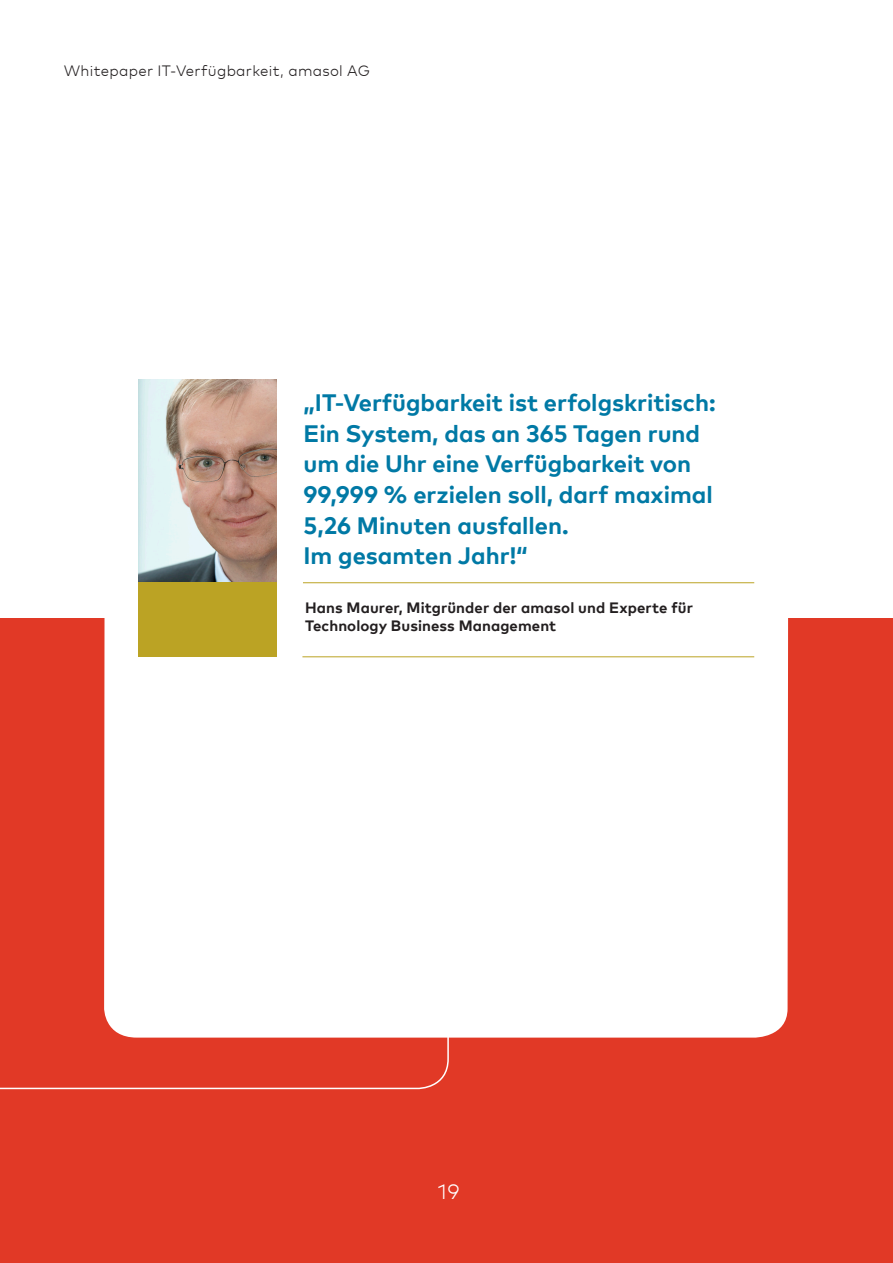
<style>
.page{position:relative;width:893px;height:1263px;background:#fff}
.page>*{position:absolute;margin:0;border:0;box-sizing:border-box;transform-origin:0 0}
.t1{font:700 23.7px/30.6px "Mark Pro";color:#0079a5}
.t2{font:300 21px "Mark Pro";color:#fff}
.t3{font:700 15px/18px "Mark Pro";letter-spacing:.005em;color:#231f20}
.t4{font:300 15px "Mark Pro";letter-spacing:.02em;color:#231f20}
</style>
<div class="page">
<div style="left:1px;top:618px;width:892px;height:645px;background:#e13926"></div>
<div style="left:104px;top:600px;width:684px;height:437px;background:#fff"></div>
<svg style="left:0;top:904px;width:450px;height:186px"></svg>
<img style="left:139px;top:379px;width:138px;height:203px">
<hr style="left:302px;top:656px;width:452px;height:1px;background:#bba324">
<hr style="left:303px;top:582px;width:451px;height:1px;background:#bba324">
<div style="left:139px;top:582px;width:138px;height:75px;background:#bba324"></div>
<p class="t4" style="left:64px;top:59px;width:308px">Whitepaper IT-Verfügbarkeit, amasol AG</p>
<p class="t1" style="left:303px;top:385px;width:414px">„IT-Verfügbarkeit ist erfolgskritisch:<br>Ein System, das an 365 Tagen rund um die Uhr eine Verfügbarkeit von<br>99,999 % erzielen soll, darf maximal<br>5,26 Minuten ausfallen.<br>Im gesamten Jahr!“</p>
<p class="t3" style="left:305px;top:598px;width:389px">Hans Maurer, Mitgründer der amasol und Experte für<br>Technology Business Management</p>
<p class="t2" style="left:438px;top:1175px;width:23px">19</p>
</div>
